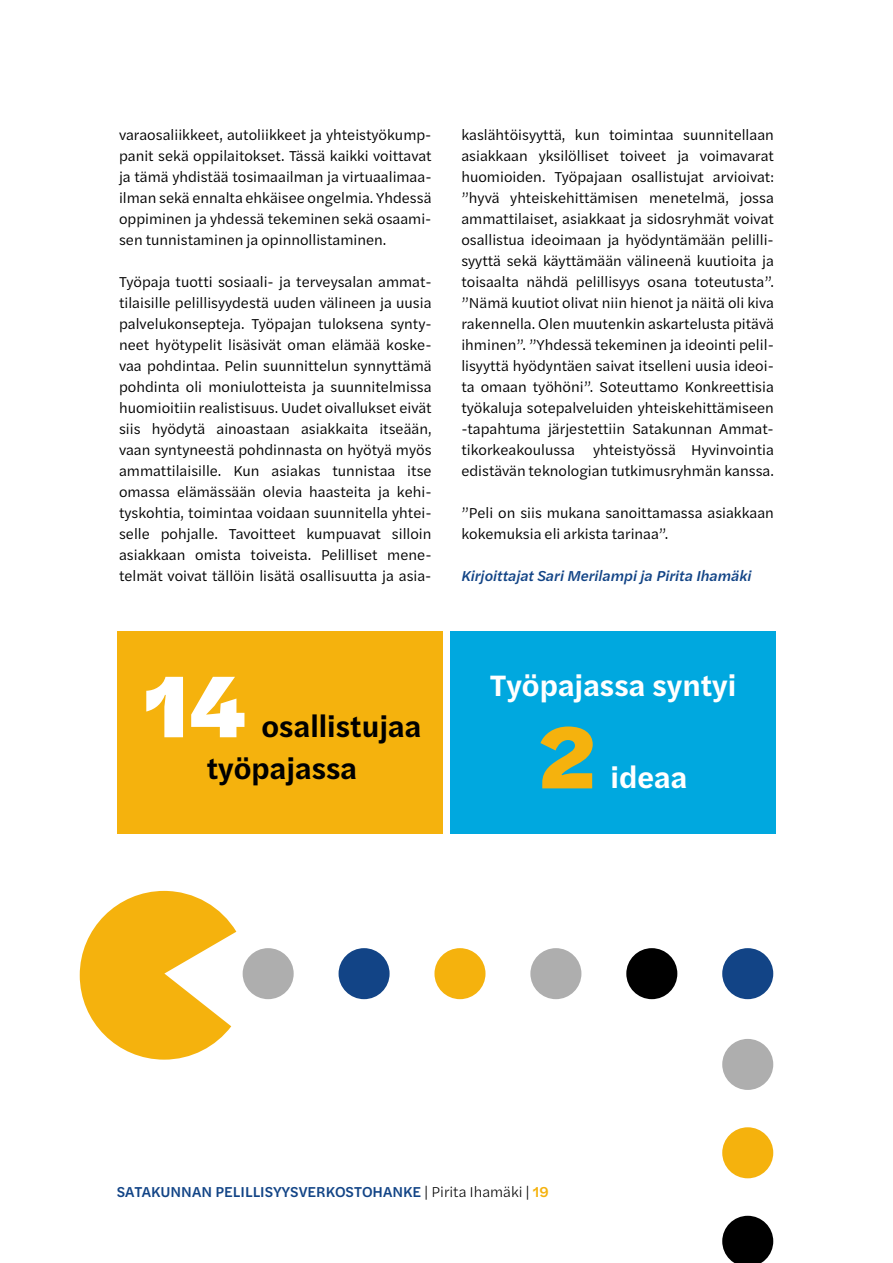
<style>
.page{position:relative;width:893px;height:1263px;background:#fff}
.page>*{position:absolute;margin:0;border:0;box-sizing:border-box;transform-origin:0 0}
.t1{font:900 90.9px "Halyard Text";color:#fff}
.t2{font:900 90.9px "Halyard Text";color:#f5b20d}
.t3{font:600 30.75px/41.7px "Halyard Text";color:#000}
.t4{font:600 30.75px "Halyard Text";color:#fff}
.t5{font:15px/21px "Halyard Text";color:#000;text-align:justify}
.t6{font:500 15px "Halyard Text";color:#124486}
.t7{font:italic 500 15px "Halyard Text";color:#124486}
.s1{font-weight:300;color:#000}
.s2{color:#f5b20d}
</style>
<div class="page">
<div style="left:117px;top:631px;width:325px;height:203px;background:#f5b20d"></div>
<div style="left:450px;top:631px;width:325px;height:203px;background:#00a8df"></div>
<svg style="left:80px;top:891px;width:156px;height:169px"></svg>
<div style="left:243px;top:948px;width:51px;height:51px;background:#aeaeae;border-radius:50%"></div>
<div style="left:339px;top:948px;width:51px;height:51px;background:#124486;border-radius:50%"></div>
<div style="left:434px;top:948px;width:51px;height:51px;background:#f5b20d;border-radius:50%"></div>
<div style="left:626px;top:948px;width:51px;height:51px;background:#000;border-radius:50%"></div>
<div style="left:722px;top:948px;width:51px;height:51px;background:#124486;border-radius:50%"></div>
<div style="left:530px;top:948px;width:51px;height:51px;background:#aeaeae;border-radius:50%"></div>
<div style="left:722px;top:1127px;width:51px;height:51px;background:#f5b20d;border-radius:50%"></div>
<div style="left:722px;top:1039px;width:51px;height:51px;background:#aeaeae;border-radius:50%"></div>
<svg style="left:722px;top:1216px;width:51px;height:47px"></svg>
<p class="t5" style="left:119px;top:124px;width:314px">varaosaliikkeet, autoliikkeet ja yhteistyökump&shy;panit sekä oppilaitokset. Tässä kaikki voittavat ja tämä yhdistää tosimaailman ja virtuaalimaa&shy;ilman sekä ennalta ehkäisee ongelmia. Yhdessä oppiminen ja yhdessä tekeminen sekä osaami&shy;sen tunnistaminen ja opinnollistaminen.</p>
<p class="t5" style="left:119px;top:271px;width:314px">Työpaja tuotti sosiaali- ja terveysalan ammat&shy;tilaisille pelillisyydestä uuden välineen ja uusia palvelukonsepteja. Työpajan tuloksena synty&shy;neet hyötypelit lisäsivät oman elämää koske&shy;vaa pohdintaa. Pelin suunnittelun synnyttämä pohdinta oli moniulotteista ja suunnitelmissa huomioitiin realistisuus. Uudet oivallukset eivät siis hyödytä ainoastaan asiakkaita itseään, vaan syntyneestä pohdinnasta on hyötyä myös ammattilaisille. Kun asiakas tunnistaa itse omassa elämässään olevia haasteita ja kehi&shy;tyskohtia, toimintaa voidaan suunnitella yhtei&shy;selle pohjalle. Tavoitteet kumpuavat silloin asiakkaan omista toiveista. Pelilliset mene&shy;telmät voivat tällöin lisätä osallisuutta ja asia-</p>
<p class="t5" style="left:461px;top:124px;width:314px">kaslähtöisyyttä, kun toimintaa suunnitellaan asiakkaan yksilölliset toiveet ja voimavarat huomioiden. Työpajaan osallistujat arvioivat: ”hyvä yhteiskehittämisen menetelmä, jossa ammattilaiset, asiakkaat ja sidosryhmät voivat osallistua ideoimaan ja hyödyntämään pelilli&shy;syyttä sekä käyttämään välineenä kuutioita ja toisaalta nähdä pelillisyys osana toteutusta”. ”Nämä kuutiot olivat niin hienot ja näitä oli kiva rakennella. Olen muutenkin askartelusta pitävä ihminen”. ”Yhdessä tekeminen ja ideointi pelil&shy;lisyyttä hyödyntäen saivat itselleni uusia ideoi&shy;ta omaan työhöni”. Soteuttamo Konkreettisia työkaluja sotepalveluiden yhteiskehittämiseen -tapahtuma järjestettiin Satakunnan Ammat&shy;tikorkeakoulussa yhteistyössä Hyvinvointia edistävän teknologian tutkimusryhmän kanssa.</p>
<p class="t5" style="left:461px;top:502px;width:314px">”Peli on siis mukana sanoittamassa asiakkaan kokemuksia eli arkista tarinaa”.</p>
<p class="t7" style="left:461px;top:565px;width:292px">Kirjoittajat Sari Merilampi ja Pirita Ihamäki</p>
<h1 class="t1" style="left:143px;top:635px;width:105px">14</h1>
<h2 class="t3" style="left:207px;top:704px;width:216px;text-indent:55px">osallistujaa työpajassa</h2>
<h2 class="t4" style="left:490px;top:663px;width:248px">Työpajassa syntyi</h2>
<h1 class="t2" style="left:538px;top:686px;width:58px">2</h1>
<h2 class="t4" style="left:611px;top:755px;width:78px">ideaa</h2>
<p class="t6" style="left:117px;top:1181px;width:433px">SATAKUNNAN PELILLISYYSVERKOSTOHANKE <span class="s1">| Pirita Ihamäki |</span> <span class="s2">19</span></p>
</div>
